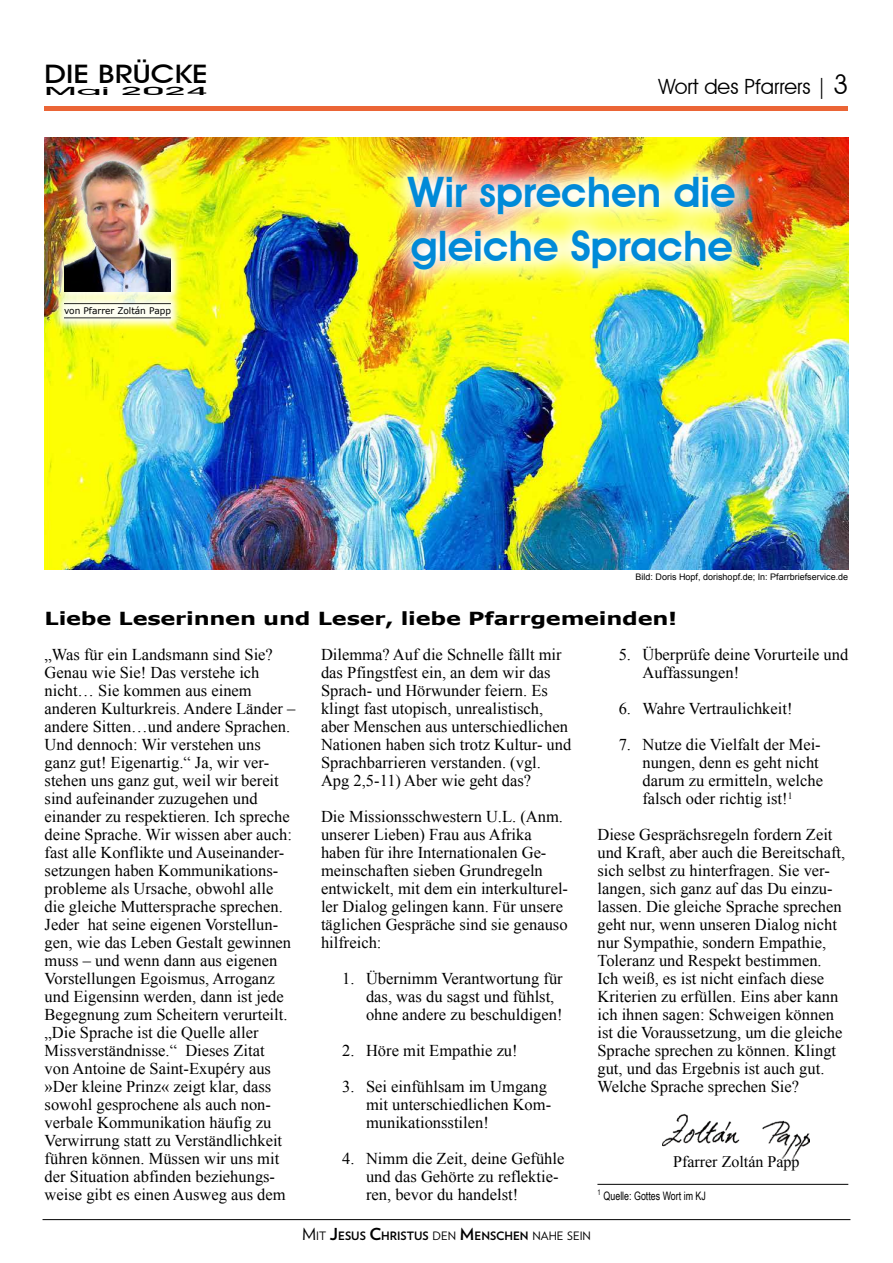
<style>
.page{position:relative;width:893px;height:1263px;background:#fff}
.page>*{position:absolute;margin:0;border:0;box-sizing:border-box;transform-origin:0 0}
.t1{font:600 42px/54px "Avant Garde IT Cby BT";color:#018ad8}
.t2{font:500 25.5px "Avant Garde IT Cby BT";color:#000;scale:1.25 1}
.t3{font:21px "Avant Garde IT Cby BT";color:#000}
.t4{font:700 18px "Verdana";letter-spacing:-.01em;color:#000;scale:1.25 1}
.t5{font:16.5px/18px "Times New Roman";color:#000}
.t6{font:16.05px "Times New Roman";color:#000}
.t7{font:11.7px "Arial Narrow";color:#000;scale:.93 1}
.t8{font:700 11.55px "Verlag";color:#000}
.t9{font:500 11.25px "Avant Garde IT Cby BT";color:#000;scale:3.4 1}
.t10{font:9.15px "Verdana";color:#000}
.t11{font:9px "Arial";color:#000}
.s1{font-size:27px}
.s2{font-weight:400;font-size:16.5px}
.s3{font-weight:400}
.s4{font-size:16.5px}
</style>
<div class="page">
<hr style="left:43px;top:1219px;width:807px;height:1px;background:#000">
<img style="left:45px;top:138px;width:803px;height:432px">
<hr style="left:45px;top:107px;width:803px;height:4px;background:#eb6536">
<div style="left:25px;top:629px;width:289px;height:594px;background:#fff"></div>
<div style="left:302px;top:629px;width:288px;height:592px;background:#fff"></div>
<div style="left:50px;top:145px;width:134px;height:187px;background:#fff;opacity:.75"></div>
<div style="left:56px;top:294px;width:123px;height:33px;background:#fff;opacity:.83"></div>
<hr style="left:64px;top:303px;width:107px;height:1px;background:#000">
<hr style="left:64px;top:318px;width:107px;height:1px;background:#000">
<div style="left:63px;top:158px;width:115px;height:141px;background:#fff;opacity:.67"></div>
<img style="left:64px;top:158px;width:107px;height:134px">
<img style="left:662px;top:1114px;width:148px;height:33px">
<hr style="left:597px;top:1184px;width:251px;height:1px;background:#000">
<img style="left:381px;top:150px;width:381px;height:147px">
<h2 class="t2" style="left:45px;top:58px;width:132px">DIE BRÜCKE</h2>
<p class="t9" style="left:45px;top:84px;width:50px">Mai 2024</p>
<p class="t10" style="left:64px;top:305px;width:108px">von Pfarrer Zoltán Papp</p>
<p class="t3" style="left:658px;top:74px;width:191px">Wort des Pfarrers | <span class="s1">3</span></p>
<h1 class="t1" style="left:408px;top:165px;width:329px">Wir sprechen die gleiche Sprache</h1>
<p class="t11" style="left:636px;top:571px;width:214px">Bild: Doris Hopf, dorishopf.de; In: Pfarrbriefservice.de</p>
<p class="t4" style="left:45px;top:605px;width:508px">Liebe Leserinnen und Leser, liebe Pfarrgemeinden!</p>
<p class="t5" style="left:45px;top:645px;width:252px">„Was für ein Landsmann sind Sie?<br>Genau wie Sie! Das verstehe ich nicht… Sie kommen aus einem anderen Kulturkreis. Andere Länder – andere Sitten…und andere Sprachen.<br>Und dennoch: Wir verstehen uns ganz gut! Eigenartig.“ Ja, wir ver&shy;stehen uns ganz gut, weil wir bereit sind aufeinander zuzugehen und einander zu respektieren. Ich spreche deine Sprache. Wir wissen aber auch: fast alle Konflikte und Auseinander&shy;setzungen haben Kommunikations&shy;probleme als Ursache, obwohl alle die gleiche Muttersprache sprechen.<br>Jeder hat seine eigenen Vorstellun&shy;gen, wie das Leben Gestalt gewinnen muss – und wenn dann aus eigenen Vorstellungen Egoismus, Arroganz und Eigensinn werden, dann ist jede Begegnung zum Scheitern verurteilt. „Die Sprache ist die Quelle aller Missverständnisse.“ Dieses Zitat<br>von Antoine de Saint-Exupéry aus »Der kleine Prinz« zeigt klar, dass sowohl gesprochene als auch non&shy;verbale Kommunikation häufig zu Verwirrung statt zu Verständlichkeit führen können. Müssen wir uns mit der Situation abfinden beziehungs&shy;weise gibt es einen Ausweg aus dem</p>
<p class="t5" style="left:321px;top:645px;width:252px">Dilemma? Auf die Schnelle fällt mir das Pfingstfest ein, an dem wir das Sprach- und Hörwunder feiern. Es klingt fast utopisch, unrealistisch, aber Menschen aus unterschiedlichen Nationen haben sich trotz Kultur- und Sprachbarrieren verstanden. (vgl.<br>Apg 2,5-11) Aber wie geht das?</p>
<p class="t5" style="left:321px;top:807px;width:248px">Die Missionsschwestern U.L. (Anm. unserer Lieben) Frau aus Afrika haben für ihre Internationalen Ge&shy;meinschaften sieben Grundregeln entwickelt, mit dem ein interkulturel&shy;ler Dialog gelingen kann. Für unsere täglichen Gespräche sind sie genauso hilfreich:</p>
<p class="t5" style="left:366px;top:969px;width:198px;text-indent:-24px">1. Übernimm Verantwortung für das, was du sagst und fühlst, ohne andere zu beschuldigen!</p>
<p class="t5" style="left:342px;top:1041px;width:177px">2. Höre mit Empathie zu!</p>
<p class="t5" style="left:366px;top:1077px;width:187px;text-indent:-24px">3. Sei einfühlsam im Umgang mit unterschiedlichen Kom&shy;munikationsstilen!</p>
<p class="t5" style="left:366px;top:1149px;width:200px;text-indent:-24px">4. Nimm die Zeit, deine Gefühle und das Gehörte zu reflektie&shy;ren, bevor du handelst!</p>
<p class="t5" style="left:642px;top:645px;width:207px;text-indent:-24px">5. Überprüfe deine Vorurteile und<br>Auffassungen!</p>
<p class="t5" style="left:619px;top:699px;width:175px">6. Wahre Vertraulichkeit!</p>
<p class="t5" style="left:642px;top:735px;width:182px;text-indent:-24px">7. Nutze die Vielfalt der Mei&shy;nungen, denn es geht nicht darum zu ermitteln, welche falsch oder richtig ist!<sup>1</sup></p>
<p class="t5" style="left:597px;top:825px;width:249px">Diese Gesprächsregeln fordern Zeit und Kraft, aber auch die Bereitschaft, sich selbst zu hinterfragen. Sie ver&shy;langen, sich ganz auf das Du einzu&shy;lassen. Die gleiche Sprache sprechen geht nur, wenn unseren Dialog nicht nur Sympathie, sondern Empathie, Toleranz und Respekt bestimmen.<br>Ich weiß, es ist nicht einfach diese Kriterien zu erfüllen. Eins aber kann ich ihnen sagen: Schweigen können ist die Voraussetzung, um die gleiche Sprache sprechen zu können. Klingt gut, und das Ergebnis ist auch gut.<br>Welche Sprache sprechen Sie?</p>
<p class="t6" style="left:673px;top:1150px;width:128px">Pfarrer Zoltán Papp</p>
<p class="t7" style="left:597px;top:1187px;width:118px"><sup>1</sup> Quelle: Gottes Wort im KJ</p>
<p class="t8" style="left:302px;top:1227px;width:290px"><span class="s2">M</span><span class="s3">IT</span> <span class="s4">J</span>ESUS <span class="s4">C</span>HRISTUS <span class="s3">DEN</span> <span class="s4">M</span>ENSCHEN <span class="s3">NAHE SEIN</span></p>
</div>
